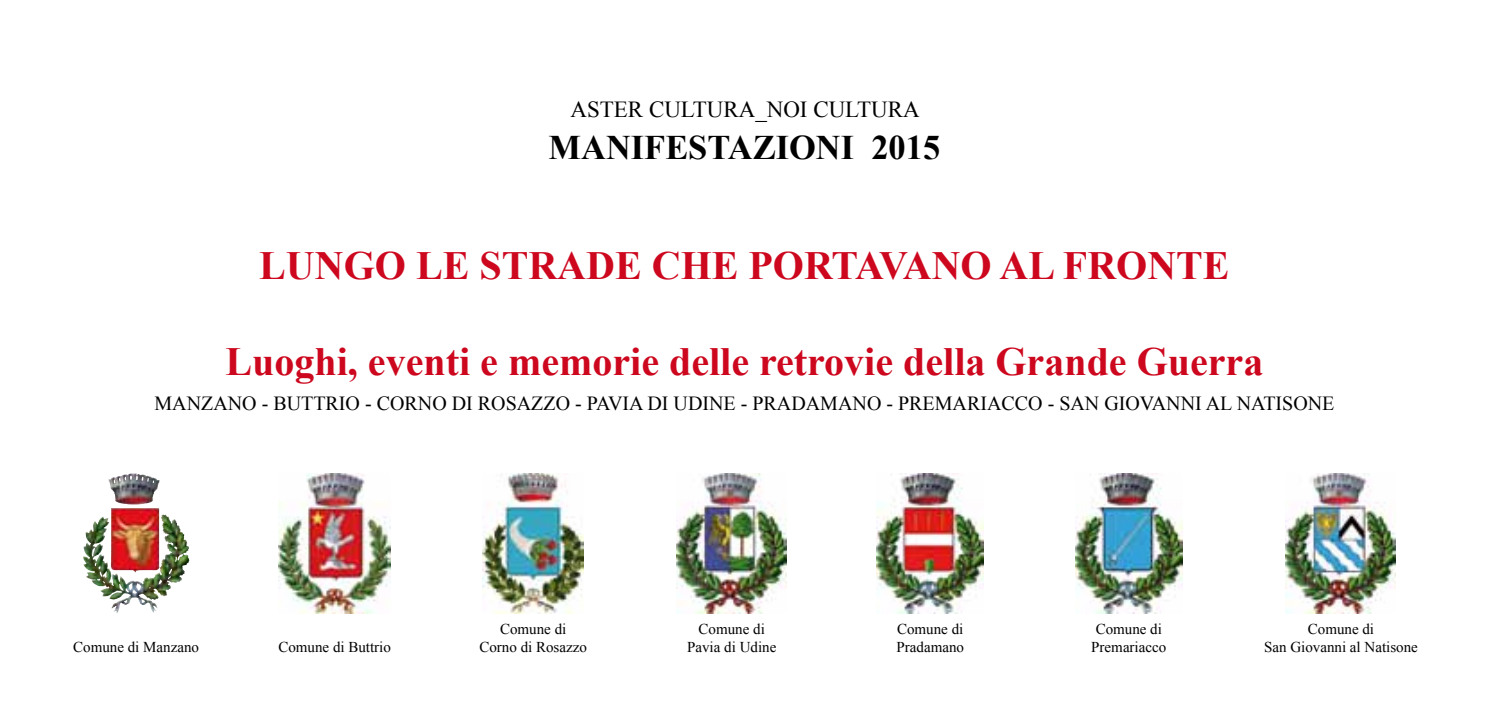
<style>
.page{position:relative;width:1489px;height:709px;background:#fff}
.page>*{position:absolute;margin:0;border:0;box-sizing:border-box;transform-origin:0 0}
.t1{font:700 40px "Times New Roman";color:#cd071e}
.t2{font:700 34.5px "Times New Roman";color:#000}
.t3{font:23px "Times New Roman";color:#000}
.t4{font:20px "Times New Roman";color:#000}
.t5{font:15px/18px "Times New Roman";color:#000;text-align:center}
</style>
<div class="page">
<img style="left:108px;top:473px;width:52px;height:31px">
<img style="left:278px;top:473px;width:113px;height:140px">
<img style="left:482px;top:473px;width:101px;height:140px">
<img style="left:676px;top:473px;width:111px;height:140px">
<img style="left:876px;top:473px;width:107px;height:140px">
<img style="left:1075px;top:473px;width:107px;height:140px">
<img style="left:1285px;top:473px;width:110px;height:140px">
<h3 class="t3" style="left:570px;top:94px;width:350px">ASTER CULTURA_NOI CULTURA</h3>
<h2 class="t2" style="left:548px;top:124px;width:393px">MANIFESTAZIONI 2015</h2>
<h1 class="t1" style="left:259px;top:238px;width:87px">lungo</h1>
<h1 class="t1" style="left:416px;top:238px;width:517px">le strade che portavano</h1>
<h1 class="t1" style="left:999px;top:238px;width:146px">al fronte</h1>
<h1 class="t1" style="left:226px;top:333px;width:1039px">Luoghi, eventi e memorie delle retrovie della Grande Guerra</h1>
<h3 class="t4" style="left:154px;top:389px;width:75px">manzano</h3>
<h3 class="t4" style="left:262px;top:389px;width:39px">- buttrio</h3>
<h3 class="t4" style="left:365px;top:389px;width:27px">- corno</h3>
<h3 class="t4" style="left:452px;top:389px;width:41px">di rosa</h3>
<h3 class="t4" style="left:531px;top:389px;width:183px">zzo - pavia di udine</h3>
<h3 class="t4" style="left:740px;top:389px;width:113px">- pradamano</h3>
<h3 class="t4" style="left:886px;top:389px;width:80px">- premariacco</h3>
<h3 class="t4" style="left:1047px;top:389px;width:26px">- san</h3>
<h3 class="t4" style="left:1104px;top:389px;width:61px">giovanni</h3>
<h3 class="t4" style="left:1205px;top:389px;width:45px">al natisone</h3>
<p class="t5" style="left:73px;top:638px;width:127px">Comune di Manzano</p>
<p class="t5" style="left:278px;top:638px;width:114px">Comune di Buttrio</p>
<p class="t5" style="left:479px;top:620px;width:109px">Comune di<br>Corno di Rosazzo</p>
<p class="t5" style="left:687px;top:620px;width:91px">Comune di<br>Pavia di Udine</p>
<p class="t5" style="left:896px;top:620px;width:69px;text-align:left">Comune di<br>Pradamano</p>
<p class="t5" style="left:1091px;top:620px;width:76px;text-align:left">Comune di<br>Premariacco</p>
<p class="t5" style="left:1263px;top:620px;width:155px">Comune di<br>San Giovanni al Natisone</p>
</div>
